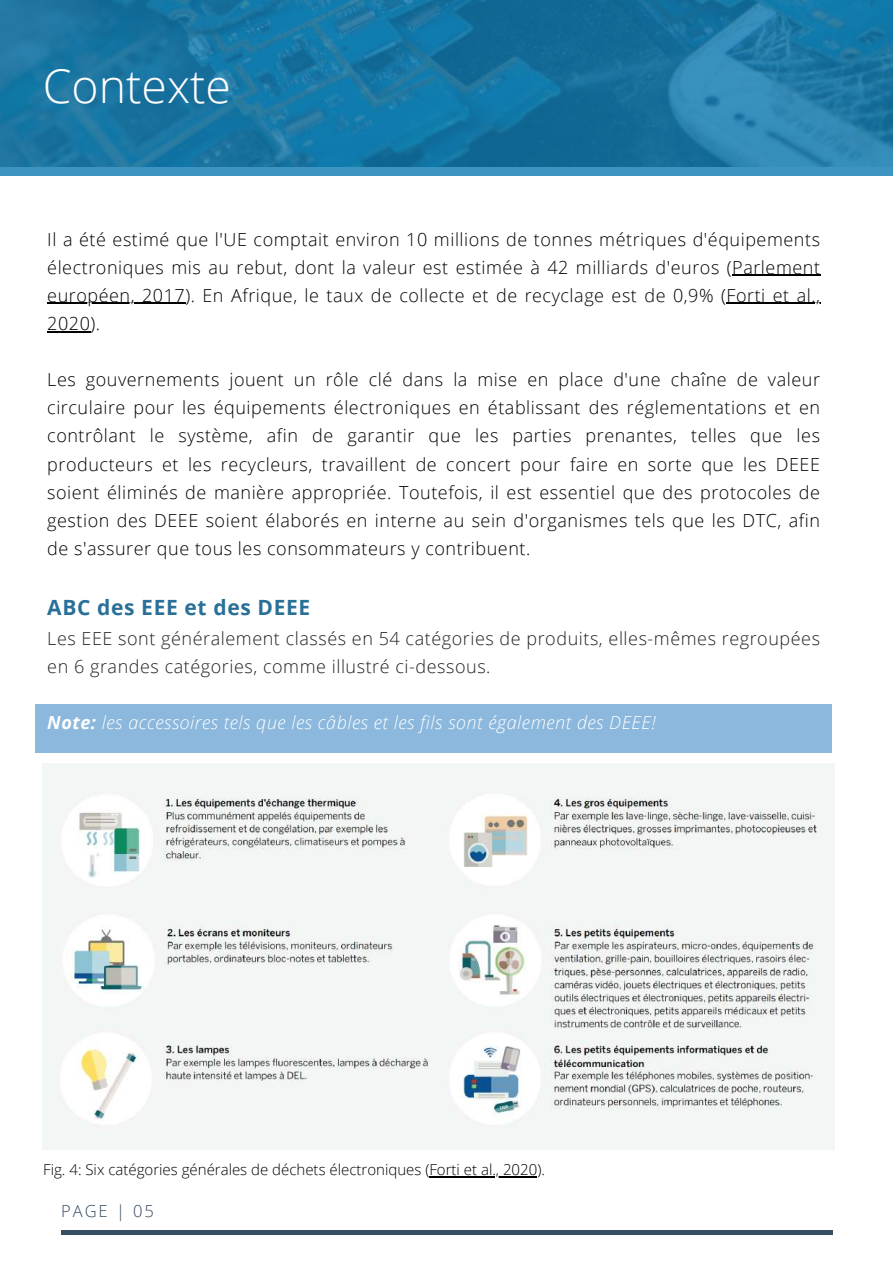
<style>
.page{position:relative;width:893px;height:1264px;background:#fff}
.page>*{position:absolute;margin:0;border:0;box-sizing:border-box;transform-origin:0 0}
.t1{font:300 46.35px "Open Sans";color:#fff}
.t2{font:700 21px "Open Sans";letter-spacing:.03em;color:#296f97}
.t3{font:300 18px/28.2px "Open Sans";letter-spacing:.03em;color:#000;text-align:justify}
.t4{font:300 18px/28.2px "Open Sans";letter-spacing:.03em;color:#222}
.t5{font:italic 300 18px "Open Sans";letter-spacing:.03em;color:#fff}
.t6{font:300 16.5px "Open Sans";letter-spacing:.12em;color:#364d62}
.t7{font:300 15px "Open Sans";color:#000}
.s1{font-weight:700}
</style>
<div class="page">
<hr style="left:61px;top:1230px;width:771px;height:3px;background:#364d62">
<svg style="left:0;top:0;width:892px;height:176px;background:#1c77a4"></svg>
<div style="left:35px;top:704px;width:797px;height:48px;background:#8bb8dc"></div>
<hr style="left:732px;top:275px;width:88px;height:1px;background:#000">
<hr style="left:47px;top:303px;width:138px;height:1px;background:#000">
<hr style="left:726px;top:303px;width:94px;height:1px;background:#000">
<hr style="left:47px;top:331px;width:43px;height:1px;background:#000">
<img style="left:43px;top:764px;width:791px;height:385px">
<hr style="left:429px;top:1176px;width:108px;height:1px;background:#000">
<h1 class="t1" style="left:43px;top:53px;width:190px">Contexte</h1>
<p class="t3" style="left:47px;top:224px;width:774px">Il a été estimé que l'UE comptait environ 10 millions de tonnes métriques d'équipements électroniques mis au rebut, dont la valeur est estimée à 42 milliards d'euros (Parlement européen, 2017). En Afrique, le taux de collecte et de recyclage est de 0,9% (Forti et al., 2020).</p>
<p class="t3" style="left:47px;top:365px;width:774px">Les gouvernements jouent un rôle clé dans la mise en place d'une chaîne de valeur circulaire pour les équipements électroniques en établissant des réglementations et en contrôlant le système, afin de garantir que les parties prenantes, telles que les producteurs et les recycleurs, travaillent de concert pour faire en sorte que les DEEE soient éliminés de manière appropriée. Toutefois, il est essentiel que des protocoles de gestion des DEEE soient élaborés en interne au sein d'organismes tels que les DTC, afin de s'assurer que tous les consommateurs y contribuent.</p>
<p class="t2" style="left:47px;top:592px;width:264px">ABC des EEE et des DEEE</p>
<p class="t4" style="left:47px;top:624px;width:774px">Les EEE sont généralement classés en 54 catégories de produits, elles-mêmes regroupées en 6 grandes catégories, comme illustré ci-dessous.</p>
<p class="t5" style="left:47px;top:710px;width:610px"><span class="s1">Note:</span> les accessoires tels que les câbles et les fils sont également des DEEE!</p>
<p class="t7" style="left:43px;top:1159px;width:503px">Fig. 4: Six catégories générales de déchets électroniques (Forti et al., 2020).</p>
<p class="t6" style="left:61px;top:1199px;width:94px">PAGE | 05</p>
</div>
